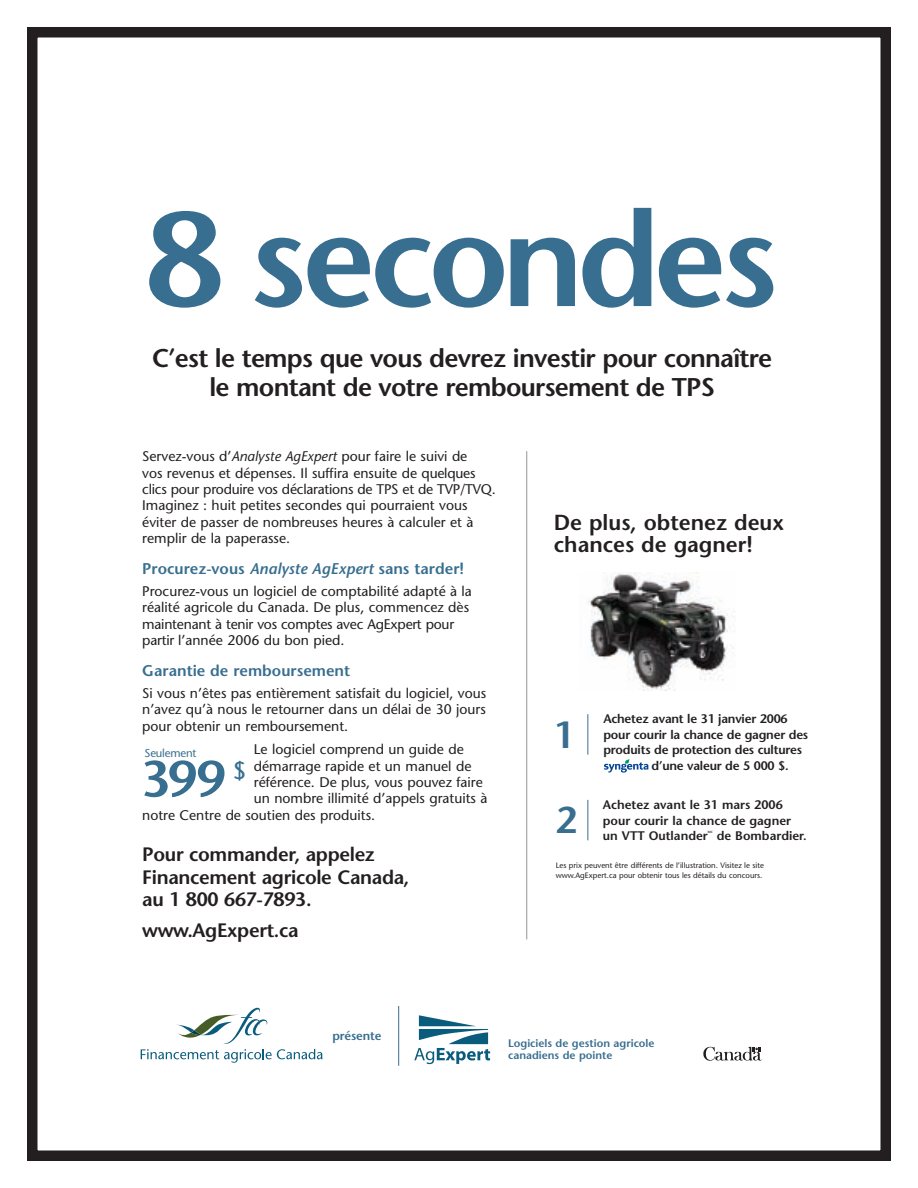
<style>
.page{position:relative;width:918px;height:1188px;background:#fff}
.page>*{position:absolute;margin:0;border:0;box-sizing:border-box;transform-origin:0 0}
.t1{font:600 133.65px "Stone Sans";letter-spacing:-.04em;color:#386e8f}
.t2{font:600 50.85px "Stone Sans";color:#386e8f}
.t3{font:600 37.35px "Stone Sans";color:#386e8f}
.t4{font:600 25.65px/28.8px "Stone Sans";letter-spacing:-.03em;color:#231f20;text-align:center}
.t5{font:600 21.75px/22.5px "Stone Sans";color:#231f20}
.t6{font:600 19.35px/22.5px "Stone Sans";letter-spacing:-.015em;color:#231f20}
.t7{font:600 15.6px "Stone Sans";color:#386e8f}
.t8{font:13.95px/16.4px "Stone Sans";color:#231f20}
.t9{font:600 12.45px/15.6px "Stone Sans";letter-spacing:-.015em;color:#231f20}
.t10{font:600 12.15px "Stone Sans";letter-spacing:-.01em;color:#386e8f}
.t11{font:11.4px "Stone Sans";letter-spacing:-.015em;color:#386e8f}
.t12{font:600 10.95px/12.1px "Stone Sans";color:#386e8f}
.t13{font:7.8px/9.3px "Stone Sans";color:#231f20}
.t14{font:600 3.15px "Stone Sans";color:#231f20}
.s1{font-style:italic}
</style>
<div class="page">
<div style="left:27px;top:27px;width:864px;height:1134px;border:10px solid #231f20"></div>
<img style="left:588px;top:573px;width:147px;height:117px">
<svg style="left:604px;top:759px;width:44px;height:14px"></svg>
<hr style="left:587px;top:714px;width:1px;height:41px;background:#386e8f">
<hr style="left:587px;top:800px;width:1px;height:40px;background:#386e8f">
<hr style="left:526px;top:451px;width:1px;height:488px;background:#939598">
<svg style="left:703px;top:1046px;width:59px;height:15px"></svg>
<svg style="left:141px;top:1008px;width:182px;height:55px"></svg>
<svg style="left:414px;top:1015px;width:76px;height:49px"></svg>
<hr style="left:398px;top:1006px;width:1px;height:60px;background:#386e8f">
<h1 class="t1" style="left:146px;top:208px;width:633px">8 secondes</h1>
<h3 class="t4" style="left:152px;top:347px;width:622px">C’est le temps que vous devrez investir pour connaître le montant de votre remboursement de TPS</h3>
<p class="t8" style="left:142px;top:450px;width:355px">Servez-vous d’<span class="s1">Analyste AgExpert</span> pour faire le suivi de<br>vos revenus et dépenses. Il suffira ensuite de quelques clics pour produire vos déclarations de TPS et de TVP/TVQ.<br>Imaginez : huit petites secondes qui pourraient vous éviter de passer de nombreuses heures à calculer et à remplir de la paperasse.</p>
<p class="t7" style="left:142px;top:563px;width:323px">Procurez-vous <span class="s1">Analyste AgExpert</span> sans tarder!</p>
<p class="t8" style="left:142px;top:585px;width:331px">Procurez-vous un logiciel de comptabilité adapté à la réalité agricole du Canada. De plus, commencez dès maintenant à tenir vos comptes avec AgExpert pour partir l’année 2006 du bon pied.</p>
<p class="t7" style="left:142px;top:665px;width:209px">Garantie de remboursement</p>
<p class="t8" style="left:142px;top:687px;width:345px;text-align:justify">Si vous n’êtes pas entièrement satisfait du logiciel, vous n’avez qu’à nous le retourner dans un délai de 30 jours pour obtenir un remboursement.</p>
<p class="t8" style="left:254px;top:743px;width:212px">Le logiciel comprend un guide de</p>
<p class="t8" style="left:254px;top:759px;width:219px">démarrage rapide et un manuel de</p>
<p class="t8" style="left:254px;top:776px;width:230px">référence. De plus, vous pouvez faire</p>
<p class="t8" style="left:254px;top:792px;width:235px">un nombre illimité d’appels gratuits à</p>
<p class="t8" style="left:142px;top:808px;width:234px">notre Centre de soutien des produits.</p>
<h3 class="t6" style="left:142px;top:845px;width:269px">Pour commander, appelez<br>Financement agricole Canada, au 1 800 667-7893.</h3>
<h3 class="t6" style="left:142px;top:921px;width:158px">www.AgExpert.ca</h3>
<p class="t11" style="left:145px;top:748px;width:53px">Seulement</p>
<h2 class="t2" style="left:142px;top:759px;width:106px">399 <sup>$</sup></h2>
<h3 class="t5" style="left:554px;top:513px;width:232px">De plus, obtenez deux chances de gagner!</h3>
<p class="t9" style="left:603px;top:712px;width:186px">Achetez avant le 31 janvier 2006</p>
<p class="t9" style="left:603px;top:728px;width:206px">pour courir la chance de gagner des</p>
<p class="t9" style="left:603px;top:743px;width:200px">produits de protection des cultures</p>
<p class="t9" style="left:652px;top:759px;width:139px">d’une valeur de 5 000 $.</p>
<p class="t9" style="left:603px;top:798px;width:190px">Achetez avant le 31 mars 2006 pour courir la chance de gagner un VTT Outlander</p>
<h3 class="t3" style="left:553px;top:720px;width:23px">1</h3>
<h3 class="t3" style="left:555px;top:806px;width:23px">2</h3>
<p class="t14" style="left:708px;top:831px;width:7px">MC</p>
<p class="t9" style="left:717px;top:829px;width:92px">de Bombardier.</p>
<p class="t13" style="left:556px;top:862px;width:210px">Les prix peuvent être différents de l’illustration. Visitez le site www.AgExpert.ca pour obtenir tous les détails du concours.</p>
<p class="t10" style="left:332px;top:1031px;width:50px">présente</p>
<p class="t12" style="left:508px;top:1038px;width:148px">Logiciels de gestion agricole canadiens de pointe</p>
</div>
